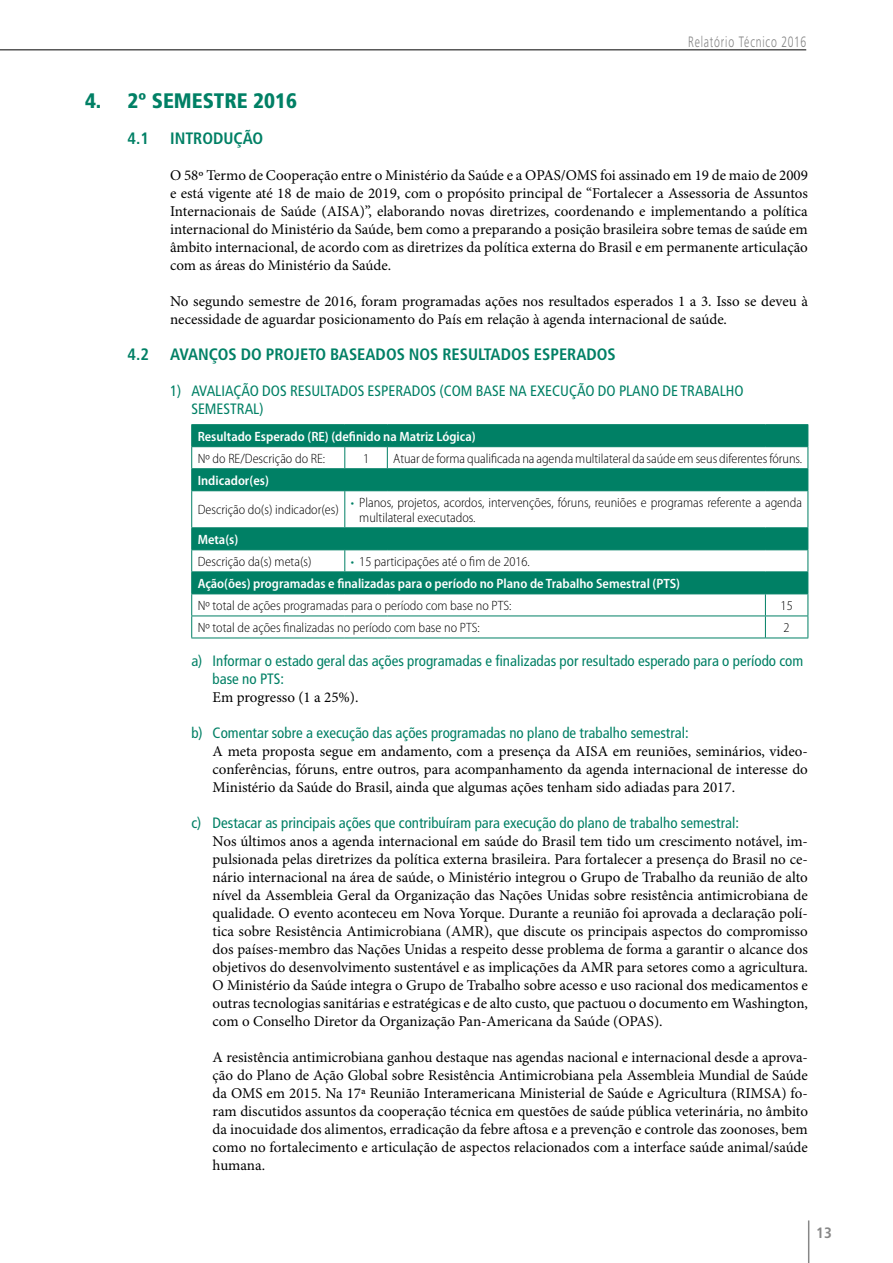
<style>
.page{position:relative;width:893px;height:1263px;background:#fff}
.page>*{position:absolute;margin:0;border:0;box-sizing:border-box;transform-origin:0 0}
.t1{font:900 condensed 21px "Frutiger LT Std";color:#008065}
.t2{font:700 condensed 16.5px "Frutiger LT Std";color:#008065}
.t3{font:15px/18px "Minion Pro";color:#000;text-align:justify}
.t4{font:condensed 15px/18px "Frutiger LT Std";color:#008065}
.t5{font:300 15px "Frutiger LT Std";letter-spacing:.075em;color:#878787;scale:.7 1}
.t6{font:700 condensed 15px "Frutiger LT Std";color:#878787}
.t7{font:300 semi-condensed 13.5px/15px "Myriad Pro";color:#000}
.t8{font:600 semi-condensed 13.5px/22px "Myriad Pro";color:#fff;text-align:center}
.s1{color:#008065}
.s2{font-weight:300;color:#008065}
.s3{font-weight:300;color:#000}
</style>
<div class="page">
<hr style="left:0;top:50px;width:806px;height:1px;background:#000">
<hr style="left:808px;top:1220px;width:1px;height:43px;background:#878787">
<svg style="left:192px;top:425px;width:615px;height:168px;fill:#008065"></svg>
<svg style="left:344px;top:447px;width:1px;height:21px"></svg>
<svg style="left:387px;top:447px;width:1px;height:21px"></svg>
<hr style="left:191px;top:491px;width:1px;height:36px;background:#008065">
<hr style="left:344px;top:491px;width:1px;height:36px;background:#008065">
<hr style="left:807px;top:491px;width:1px;height:36px;background:#008065">
<svg style="left:344px;top:550px;width:1px;height:21px"></svg>
<hr style="left:191px;top:615px;width:154px;height:1px;background:#008065">
<hr style="left:345px;top:615px;width:42px;height:1px;background:#008065">
<hr style="left:387px;top:615px;width:378px;height:1px;background:#008065">
<hr style="left:765px;top:615px;width:43px;height:1px;background:#008065">
<svg style="left:765px;top:594px;width:1px;height:44px"></svg>
<hr style="left:191px;top:638px;width:154px;height:1px;background:#008065">
<hr style="left:345px;top:638px;width:42px;height:1px;background:#008065">
<hr style="left:387px;top:638px;width:378px;height:1px;background:#008065">
<hr style="left:765px;top:638px;width:43px;height:1px;background:#008065">
<hr style="left:191px;top:424px;width:154px;height:1px;background:#008065">
<hr style="left:345px;top:424px;width:42px;height:1px;background:#008065">
<hr style="left:387px;top:424px;width:378px;height:1px;background:#008065">
<hr style="left:765px;top:424px;width:43px;height:1px;background:#008065">
<hr style="left:191px;top:446px;width:154px;height:1px;background:#008065">
<hr style="left:345px;top:446px;width:42px;height:1px;background:#008065">
<hr style="left:387px;top:446px;width:378px;height:1px;background:#008065">
<hr style="left:765px;top:446px;width:43px;height:1px;background:#008065">
<hr style="left:191px;top:527px;width:154px;height:1px;background:#008065">
<hr style="left:345px;top:527px;width:42px;height:1px;background:#008065">
<hr style="left:387px;top:527px;width:378px;height:1px;background:#008065">
<hr style="left:765px;top:527px;width:43px;height:1px;background:#008065">
<hr style="left:191px;top:549px;width:154px;height:1px;background:#008065">
<hr style="left:345px;top:549px;width:42px;height:1px;background:#008065">
<hr style="left:387px;top:549px;width:378px;height:1px;background:#008065">
<hr style="left:765px;top:549px;width:43px;height:1px;background:#008065">
<hr style="left:191px;top:468px;width:154px;height:1px;background:#008065">
<svg style="left:191px;top:425px;width:1px;height:65px"></svg>
<hr style="left:345px;top:468px;width:42px;height:1px;background:#008065">
<hr style="left:387px;top:468px;width:378px;height:1px;background:#008065">
<hr style="left:765px;top:468px;width:43px;height:1px;background:#008065">
<svg style="left:807px;top:425px;width:1px;height:65px"></svg>
<hr style="left:191px;top:490px;width:154px;height:1px;background:#008065">
<hr style="left:345px;top:490px;width:42px;height:1px;background:#008065">
<hr style="left:387px;top:490px;width:378px;height:1px;background:#008065">
<hr style="left:765px;top:490px;width:43px;height:1px;background:#008065">
<hr style="left:191px;top:571px;width:154px;height:1px;background:#008065">
<svg style="left:191px;top:528px;width:1px;height:110px"></svg>
<hr style="left:345px;top:571px;width:42px;height:1px;background:#008065">
<hr style="left:387px;top:571px;width:378px;height:1px;background:#008065">
<hr style="left:765px;top:571px;width:43px;height:1px;background:#008065">
<svg style="left:807px;top:528px;width:1px;height:110px"></svg>
<hr style="left:191px;top:593px;width:154px;height:1px;background:#008065">
<hr style="left:345px;top:593px;width:42px;height:1px;background:#008065">
<hr style="left:387px;top:593px;width:378px;height:1px;background:#008065">
<hr style="left:765px;top:593px;width:43px;height:1px;background:#008065">
<p class="t5" style="left:688px;top:33px;width:170px">Relatório Técnico 2016</p>
<h1 class="t1" style="left:85px;top:88px;width:213px">4. 2º SEMESTRE 2016</h1>
<p class="t2" style="left:128px;top:128px;width:23px">4.1</p>
<p class="t2" style="left:170px;top:128px;width:95px">INTRODUÇÃO</p>
<p class="t3" style="left:170px;top:167px;width:639px">O 58º Termo de Cooperação entre o Ministério da Saúde e a OPAS/OMS foi assinado em 19 de maio de 2009 e está vigente até 18 de maio de 2019, com o propósito principal de “Fortalecer a Assessoria de Assuntos Internacionais de Saúde (AISA)”, elaborando novas diretrizes, coordenando e implementando a política internacional do Ministério da Saúde, bem como a preparando a posição brasileira sobre temas de saúde em âmbito internacional, de acordo com as diretrizes da política externa do Brasil e em permanente articulação com as áreas do Ministério da Saúde.</p>
<p class="t3" style="left:170px;top:293px;width:639px">No segundo semestre de 2016, foram programadas ações nos resultados esperados 1 a 3. Isso se deveu à necessidade de aguardar posicionamento do País em relação à agenda internacional de saúde.</p>
<p class="t2" style="left:128px;top:344px;width:23px">4.2</p>
<p class="t2" style="left:170px;top:344px;width:447px">AVANÇOS DO PROJETO BASEADOS NOS RESULTADOS ESPERADOS</p>
<p class="t4" style="left:191px;top:382px;width:554px;text-indent:-21px">1) AVALIAÇÃO DOS RESULTADOS ESPERADOS (COM BASE NA EXECUÇÃO DO PLANO DE TRABALHO<br>SEMESTRAL)</p>
<p class="t8" style="left:198px;top:425px;width:280px">Resultado Esperado (RE) (definido na Matriz Lógica)</p>
<p class="t7" style="left:198px;top:451px;width:129px">Nº do RE/Descrição do RE:</p>
<p class="t7" style="left:363px;top:451px;width:8px">1</p>
<p class="t7" style="left:393px;top:451px;width:410px">Atuar de forma qualificada na agenda multilateral da saúde em seus diferentes fóruns.</p>
<p class="t8" style="left:198px;top:469px;width:73px">Indicador(es)</p>
<p class="t7" style="left:198px;top:503px;width:143px">Descrição do(s) indicador(es)</p>
<p class="t7" style="left:359px;top:495px;width:444px;text-indent:-9px"><span class="s1">•</span> Planos, projetos, acordos, intervenções, fóruns, reuniões e programas referente a agenda multilateral executados.</p>
<p class="t8" style="left:198px;top:529px;width:42px">Meta(s)</p>
<p class="t7" style="left:198px;top:554px;width:115px">Descrição da(s) meta(s)</p>
<p class="t8" style="left:198px;top:551px;width:484px"><span class="s2">•</span> <span class="s3">15 participações até o fim de 2016.<br></span>Ação(ões) programadas e finalizadas para o período no Plano de Trabalho Semestral (PTS)</p>
<p class="t7" style="left:198px;top:598px;width:315px">Nº total de ações programadas para o período com base no PTS:</p>
<p class="t7" style="left:781px;top:598px;width:14px">15</p>
<p class="t7" style="left:198px;top:620px;width:284px">Nº total de ações finalizadas no período com base no PTS:</p>
<p class="t7" style="left:784px;top:620px;width:8px">2</p>
<p class="t4" style="left:213px;top:652px;width:592px;text-indent:-21px">a) Informar o estado geral das ações programadas e finalizadas por resultado esperado para o período com base no PTS:</p>
<p class="t3" style="left:213px;top:689px;width:147px">Em progresso (1 a 25%).</p>
<p class="t4" style="left:191px;top:724px;width:499px">b) Comentar sobre a execução das ações programadas no plano de trabalho semestral:</p>
<p class="t3" style="left:213px;top:743px;width:597px">A meta proposta segue em andamento, com a presença da AISA em reuniões, seminários, video&shy;conferências, fóruns, entre outros, para acompanhamento da agenda internacional de interesse do Ministério da Saúde do Brasil, ainda que algumas ações tenham sido adiadas para 2017.</p>
<p class="t4" style="left:191px;top:814px;width:549px">c) Destacar as principais ações que contribuíram para execução do plano de trabalho semestral:</p>
<p class="t3" style="left:213px;top:833px;width:597px">Nos últimos anos a agenda internacional em saúde do Brasil tem tido um crescimento notável, im&shy;pulsionada pelas diretrizes da política externa brasileira. Para fortalecer a presença do Brasil no ce&shy;nário internacional na área de saúde, o Ministério integrou o Grupo de Trabalho da reunião de alto nível da Assembleia Geral da Organização das Nações Unidas sobre resistência antimicrobiana de qualidade. O evento aconteceu em Nova Yorque. Durante a reunião foi aprovada a declaração polí&shy;tica sobre Resistência Antimicrobiana (AMR), que discute os principais aspectos do compromisso dos países-membro das Nações Unidas a respeito desse problema de forma a garantir o alcance dos objetivos do desenvolvimento sustentável e as implicações da AMR para setores como a agricultura.<br>O Ministério da Saúde integra o Grupo de Trabalho sobre acesso e uso racional dos medicamentos e outras tecnologias sanitárias e estratégicas e de alto custo, que pactuou o documento em Washington, com o Conselho Diretor da Organização Pan-Americana da Saúde (OPAS).</p>
<p class="t3" style="left:213px;top:1049px;width:597px">A resistência antimicrobiana ganhou destaque nas agendas nacional e internacional desde a aprova&shy;ção do Plano de Ação Global sobre Resistência Antimicrobiana pela Assembleia Mundial de Saúde da OMS em 2015. Na 17ª Reunião Interamericana Ministerial de Saúde e Agricultura (RIMSA) fo&shy;ram discutidos assuntos da cooperação técnica em questões de saúde pública veterinária, no âmbito da inocuidade dos alimentos, erradicação da febre aftosa e a prevenção e controle das zoonoses, bem como no fortalecimento e articulação de aspectos relacionados com a interface saúde animal/saúde humana.</p>
<p class="t6" style="left:816px;top:1224px;width:17px">13</p>
</div>
